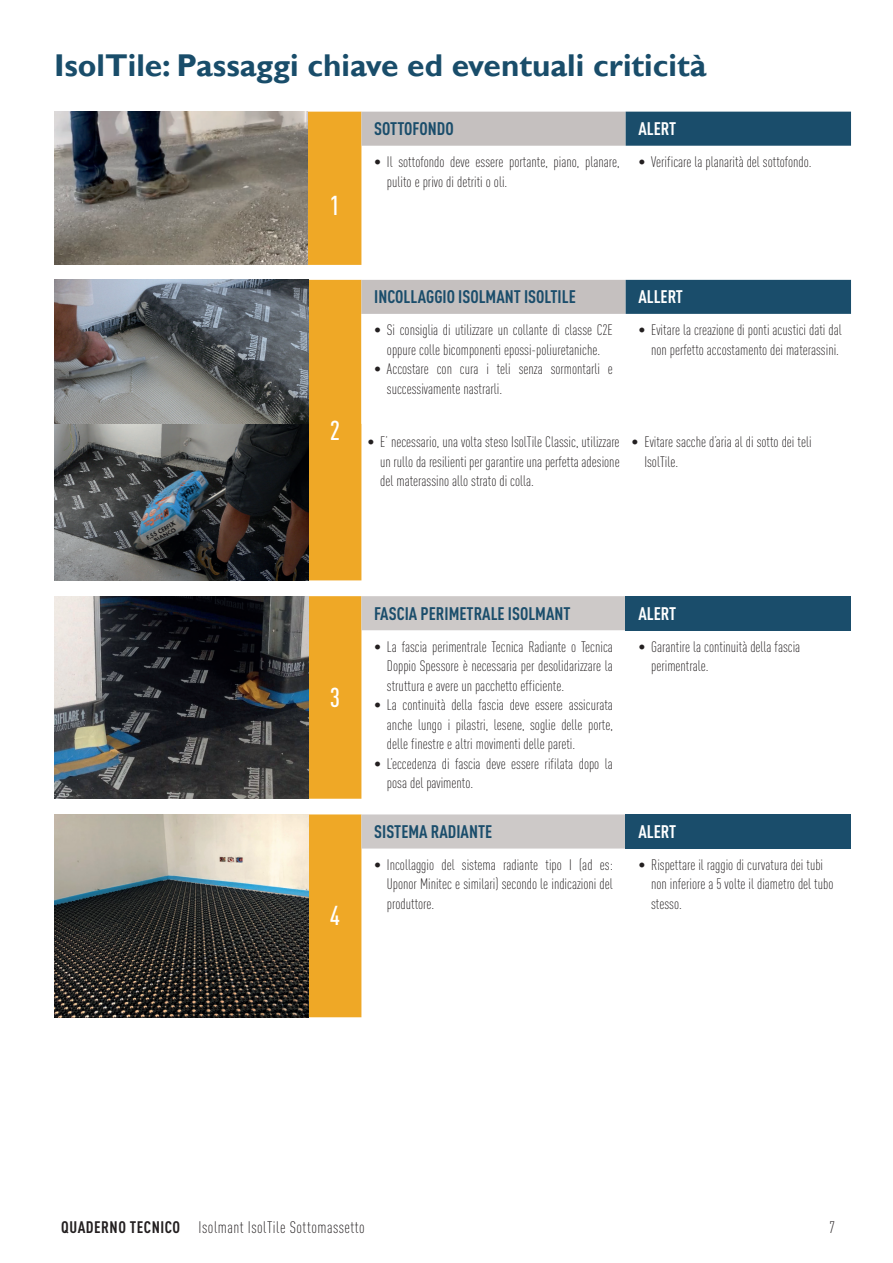
<style>
.page{position:relative;width:893px;height:1263px;background:#fff}
.page>*{position:absolute;margin:0;border:0;box-sizing:border-box;transform-origin:0 0}
.t1{font:700 31.5px "Gill Sans";color:#194d6a}
.t2{font:500 27px "DIN Cond";color:#fff}
.t3{font:700 18px "DIN Cond";color:#1a4d6b}
.t4{font:700 18px "DIN Cond";color:#fff}
.t5{font:300 16.5px "DIN Cond";letter-spacing:.03em;color:#231f20}
.t6{font:300 15px/19.5px "DIN Cond";color:#231f20}
.s1{font-weight:700}
</style>
<div class="page">
<svg style="left:54px;top:112px;width:307px;height:905px;fill:#efa826"></svg>
<svg style="left:361px;top:112px;width:265px;height:202px"></svg>
<svg style="left:626px;top:112px;width:225px;height:202px"></svg>
<svg style="left:361px;top:596px;width:265px;height:252px"></svg>
<div style="left:626px;top:596px;width:225px;height:34px;background:#1a4d6b"></div>
<div style="left:626px;top:814px;width:225px;height:34px;background:#1a4d6b"></div>
<img style="left:54px;top:112px;width:254px;height:153px">
<img style="left:54px;top:280px;width:254px;height:300px">
<img style="left:54px;top:596px;width:254px;height:203px">
<img style="left:54px;top:814px;width:254px;height:203px">
<h1 class="t1" style="left:54px;top:46px;width:654px">IsolTile: Passaggi chiave ed eventuali criticità</h1>
<p class="t3" style="left:374px;top:118px;width:81px">SOTTOFONDO</p>
<p class="t4" style="left:638px;top:118px;width:39px">ALERT</p>
<h2 class="t2" style="left:330px;top:189px;width:12px">1</h2>
<p class="t6" style="left:387px;top:152px;width:234px;text-indent:-13px">• Il sottofondo deve essere portante, piano, planare, pulito e privo di detriti o oli.</p>
<p class="t6" style="left:638px;top:152px;width:175px">• Verificare la planarità del sottofondo.</p>
<h2 class="t2" style="left:330px;top:414px;width:12px">2</h2>
<p class="t3" style="left:374px;top:286px;width:203px">INCOLLAGGIO ISOLMANT ISOLTILE</p>
<p class="t4" style="left:638px;top:286px;width:46px">ALLERT</p>
<p class="t6" style="left:374px;top:320px;width:240px;text-align:center">• Si consiglia di utilizzare un collante di classe C2E oppure colle bicomponenti epossi-poliuretaniche.</p>
<p class="t6" style="left:387px;top:359px;width:227px;text-indent:-13px">• Accostare con cura i teli senza sormontarli e successivamente nastrarli.</p>
<p class="t6" style="left:638px;top:320px;width:205px;text-align:right">• Evitare la creazione di ponti acustici dati dal non perfetto accostamento dei materassini.</p>
<p class="t6" style="left:380px;top:432px;width:241px;text-align:justify;text-indent:-13px">• E’ necessario, una volta steso IsolTile Classic, utilizzare un rullo da resilienti per garantire una perfetta adesione del materassino allo strato di colla.</p>
<p class="t6" style="left:644px;top:432px;width:169px;text-indent:-13px">• Evitare sacche d’aria al di sotto dei teli<br>IsolTile.</p>
<h2 class="t2" style="left:330px;top:681px;width:12px">3</h2>
<h2 class="t2" style="left:330px;top:900px;width:12px">4</h2>
<p class="t3" style="left:374px;top:602px;width:198px">FASCIA PERIMETRALE ISOLMANT</p>
<p class="t4" style="left:638px;top:602px;width:39px">ALERT</p>
<p class="t6" style="left:387px;top:636px;width:227px;text-align:justify;text-indent:-13px">• La fascia perimentrale Tecnica Radiante o Tecnica Doppio Spessore è necessaria per desolidarizzare la struttura e avere un pacchetto efficiente.</p>
<p class="t6" style="left:387px;top:695px;width:227px;text-align:justify;text-indent:-13px">• La continuità della fascia deve essere assicurata anche lungo i pilastri, lesene, soglie delle porte, delle finestre e altri movimenti delle pareti.</p>
<p class="t6" style="left:387px;top:753px;width:227px;text-indent:-13px">• L’eccedenza di fascia deve essere rifilata dopo la posa del pavimento.</p>
<p class="t6" style="left:651px;top:636px;width:151px;text-indent:-13px">• Garantire la continuità della fascia perimentrale.</p>
<p class="t3" style="left:374px;top:820px;width:119px">SISTEMA RADIANTE</p>
<p class="t4" style="left:638px;top:820px;width:39px">ALERT</p>
<p class="t6" style="left:387px;top:855px;width:227px;text-align:justify;text-indent:-13px">• Incollaggio del sistema radiante tipo I (ad es:<br>Uponor Minitec e similari) secondo le indicazioni del produttore.</p>
<p class="t6" style="left:651px;top:855px;width:184px;text-indent:-13px">• Rispettare il raggio di curvatura dei tubi non inferiore a 5 volte il diametro del tubo stesso.</p>
<p class="t5" style="left:61px;top:1218px;width:305px"><span class="s1">QUADERNO TECNICO</span> Isolmant IsolTile Sottomassetto</p>
<p class="t5" style="left:829px;top:1218px;width:7px">7</p>
</div>
